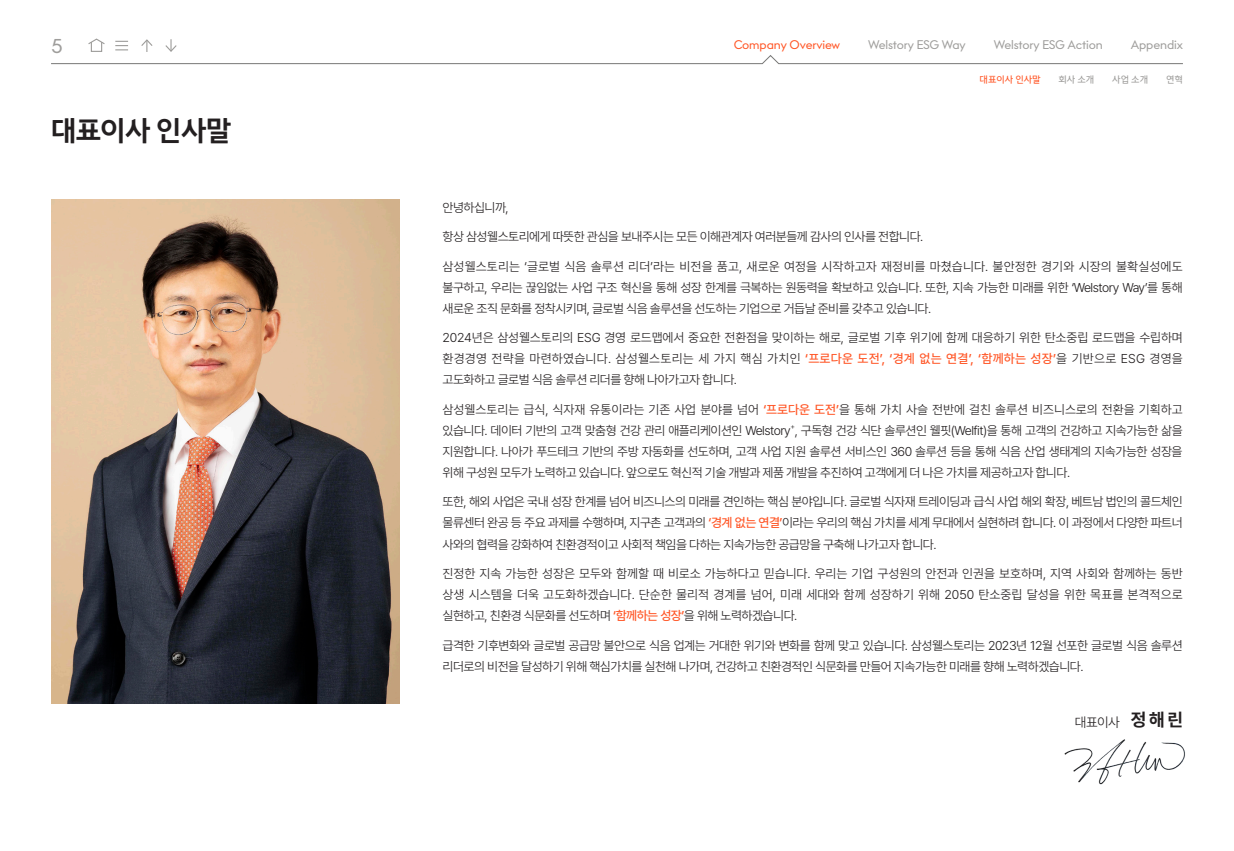
<style>
.page{position:relative;width:1234px;height:851px;background:#fff}
.page>*{position:absolute;margin:0;border:0;box-sizing:border-box;transform-origin:0 0}
.t1{font:700 27px "Welstorygothic";letter-spacing:-.025em;color:#231f20}
.t2{font:700 18px "Pretendard";color:#231f20}
.t3{font:18px "Welstorygothic";color:#9e9d9b}
.t4{font:300 13.5px "Pretendard";color:#231f20}
.t5{font:300 12.75px/21px "Pretendard";letter-spacing:-.04em;color:#231f20;text-align:justify}
.t6{font:11.25px "Welstorygothic";letter-spacing:-.01em;color:#9e9d9b}
.t7{font:11.25px "Welstorygothic";letter-spacing:-.01em;color:#ff5626}
.t8{font:9px "Welstorygothic";letter-spacing:-.01em;color:#9e9d9b}
.t9{font:9px "Welstorygothic";letter-spacing:-.01em;color:#ff5626}
.t10{font:300 7.5px "Pretendard";color:#231f20}
.s1{font-weight:500;color:#ff5626}
</style>
<div class="page">
<svg style="left:51px;top:38px;width:1131px;height:26px"></svg>
<div style="left:91px;top:41px;width:11px;height:11px;border:1px solid #9e9d9b"></div>
<img style="left:51px;top:199px;width:348px;height:504px">
<img style="left:1064px;top:739px;width:121px;height:46px">
<p class="t3" style="left:51px;top:35px;width:13px">5</p>
<p class="t1" style="left:51px;top:114px;width:181px">대표이사 인사말</p>
<p class="t7" style="left:733px;top:37px;width:108px">Company Overview</p>
<p class="t6" style="left:868px;top:37px;width:99px">Welstory ESG Way</p>
<p class="t6" style="left:993px;top:37px;width:110px">Welstory ESG Action</p>
<p class="t6" style="left:1130px;top:37px;width:54px">Appendix</p>
<p class="t9" style="left:979px;top:74px;width:62px">대표이사 인사말</p>
<p class="t8" style="left:1058px;top:74px;width:37px">회사 소개</p>
<p class="t8" style="left:1111px;top:74px;width:37px">사업 소개</p>
<p class="t8" style="left:1165px;top:74px;width:18px">연혁</p>
<p class="t5" style="left:442px;top:196px;width:68px">안녕하십니까,</p>
<p class="t5" style="left:442px;top:226px;width:482px">항상 삼성웰스토리에게 따뜻한 관심을 보내주시는 모든 이해관계자 여러분들께 감사의 인사를 전합니다.</p>
<p class="t5" style="left:442px;top:255px;width:741px">삼성웰스토리는 ‘글로벌 식음 솔루션 리더’라는 비전을 품고, 새로운 여정을 시작하고자 재정비를 마쳤습니다. 불안정한 경기와 시장의 불확실성에도 불구하고, 우리는 끊임없는 사업 구조 혁신을 통해 성장 한계를 극복하는 원동력을 확보하고 있습니다. 또한, 지속 가능한 미래를 위한 ‘Welstory Way’를 통해 새로운 조직 문화를 정착시키며, 글로벌 식음 솔루션을 선도하는 기업으로 거듭날 준비를 갖추고 있습니다.</p>
<p class="t5" style="left:442px;top:327px;width:741px">2024년은 삼성웰스토리의 ESG 경영 로드맵에서 중요한 전환점을 맞이하는 해로, 글로벌 기후 위기에 함께 대응하기 위한 탄소중립 로드맵을 수립하며 환경경영 전략을 마련하였습니다. 삼성웰스토리는 세 가지 핵심 가치인 <span class="s1">‘프로다운 도전’, ‘경계 없는 연결’, ‘함께하는 성장’</span>을 기반으로 ESG 경영을 고도화하고 글로벌 식음 솔루션 리더를 향해 나아가고자 합니다.</p>
<p class="t5" style="left:442px;top:398px;width:741px">삼성웰스토리는 급식, 식자재 유통이라는 기존 사업 분야를 넘어 <span class="s1">‘프로다운 도전’</span>을 통해 가치 사슬 전반에 걸친 솔루션 비즈니스로의 전환을 기획하고 있습니다. 데이터 기반의 고객 맞춤형 건강 관리 애플리케이션인 Welstory , 구독형 건강 식단 솔루션인 웰핏(Welfit)을 통해 고객의 건강하고 지속가능한 삶을</p>
<p class="t10" style="left:790px;top:421px;width:6px">+</p>
<p class="t5" style="left:442px;top:440px;width:741px">지원합니다. 나아가 푸드테크 기반의 주방 자동화를 선도하며, 고객 사업 지원 솔루션 서비스인 360 솔루션 등을 통해 식음 산업 생태계의 지속가능한 성장을 위해 구성원 모두가 노력하고 있습니다. 앞으로도 혁신적 기술 개발과 제품 개발을 추진하여 고객에게 더 나은 가치를 제공하고자 합니다.</p>
<p class="t5" style="left:442px;top:491px;width:741px">또한, 해외 사업은 국내 성장 한계를 넘어 비즈니스의 미래를 견인하는 핵심 분야입니다. 글로벌 식자재 트레이딩과 급식 사업 해외 확장, 베트남 법인의 콜드체인 물류센터 완공 등 주요 과제를 수행하며, 지구촌 고객과의 <span class="s1">‘경계 없는 연결’</span>이라는 우리의 핵심 가치를 세계 무대에서 실현하려 합니다. 이 과정에서 다양한 파트너 사와의 협력을 강화하여 친환경적이고 사회적 책임을 다하는 지속가능한 공급망을 구축해 나가고자 합니다.</p>
<p class="t5" style="left:442px;top:562px;width:741px">진정한 지속 가능한 성장은 모두와 함께할 때 비로소 가능하다고 믿습니다. 우리는 기업 구성원의 안전과 인권을 보호하며, 지역 사회와 함께하는 동반 상생 시스템을 더욱 고도화하겠습니다. 단순한 물리적 경계를 넘어, 미래 세대와 함께 성장하기 위해 2050 탄소중립 달성을 위한 목표를 본격적으로 실현하고, 친환경 식문화를 선도하며 <span class="s1">‘함께하는 성장’</span>을 위해 노력하겠습니다.</p>
<p class="t5" style="left:442px;top:634px;width:741px">급격한 기후변화와 글로벌 공급망 불안으로 식음 업계는 거대한 위기와 변화를 함께 맞고 있습니다. 삼성웰스토리는 2023년 12월 선포한 글로벌 식음 솔루션 리더로의 비전을 달성하기 위해 핵심가치를 실천해 나가며, 건강하고 친환경적인 식문화를 만들어 지속가능한 미래를 향해 노력하겠습니다.</p>
<p class="t4" style="left:1074px;top:712px;width:47px">대표이사</p>
<p class="t2" style="left:1130px;top:706px;width:54px">정 해 린</p>
</div>
